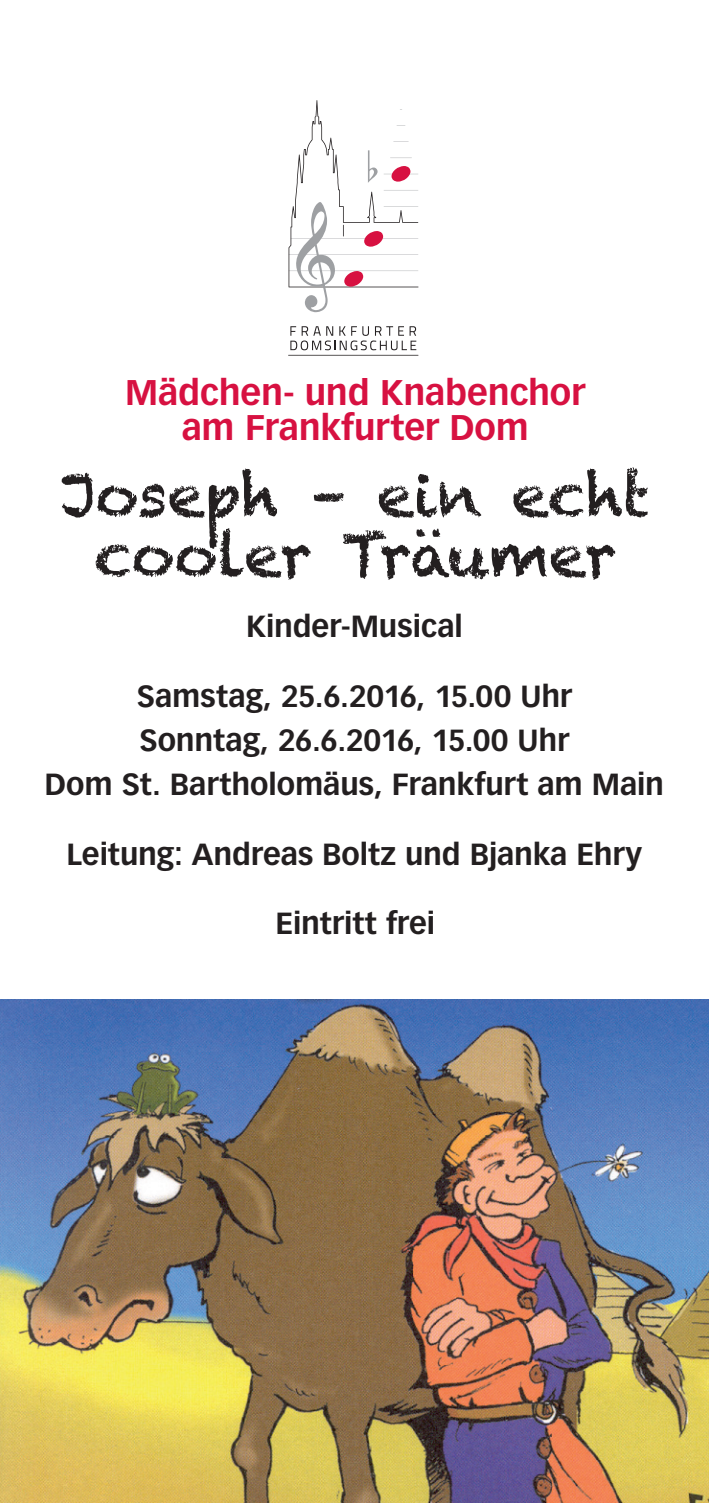
<style>
.page{position:relative;width:709px;height:1503px;background:#fff}
.page>*{position:absolute;margin:0;border:0;box-sizing:border-box;transform-origin:0 0}
.t1{font:60px/60px "Chalkduster";letter-spacing:-.01em;color:#231f20;text-align:center}
.t2{font:700 35px/35px "Vectora LT Std";letter-spacing:-.005em;color:#d71141;text-align:center}
.t3{font:700 30px/44.2px "Vectora LT Std";letter-spacing:-.005em;color:#231f20;text-align:center}
</style>
<div class="page">
<img style="left:0;top:999px;width:709px;height:503px">
<svg style="left:288px;top:326px;width:130px;height:30px"></svg>
<svg style="left:288px;top:100px;width:130px;height:213px"></svg>
<p class="t2" style="left:125px;top:375px;width:461px">Mädchen- und Knabenchor am Frankfurter Dom</p>
<h1 class="t1" style="left:60px;top:465px;width:591px">Joseph – ein echt cooler Träumer</h1>
<p class="t3" style="left:246px;top:603px;width:218px">Kinder-Musical</p>
<p class="t3" style="left:45px;top:674px;width:621px">Samstag, 25.6.2016, 15.00 Uhr<br>Sonntag, 26.6.2016, 15.00 Uhr<br>Dom St. Bartholomäus, Frankfurt am Main</p>
<p class="t3" style="left:67px;top:832px;width:577px">Leitung: Andreas Boltz und Bjanka Ehry</p>
<p class="t3" style="left:275px;top:901px;width:161px">Eintritt frei</p>
</div>
